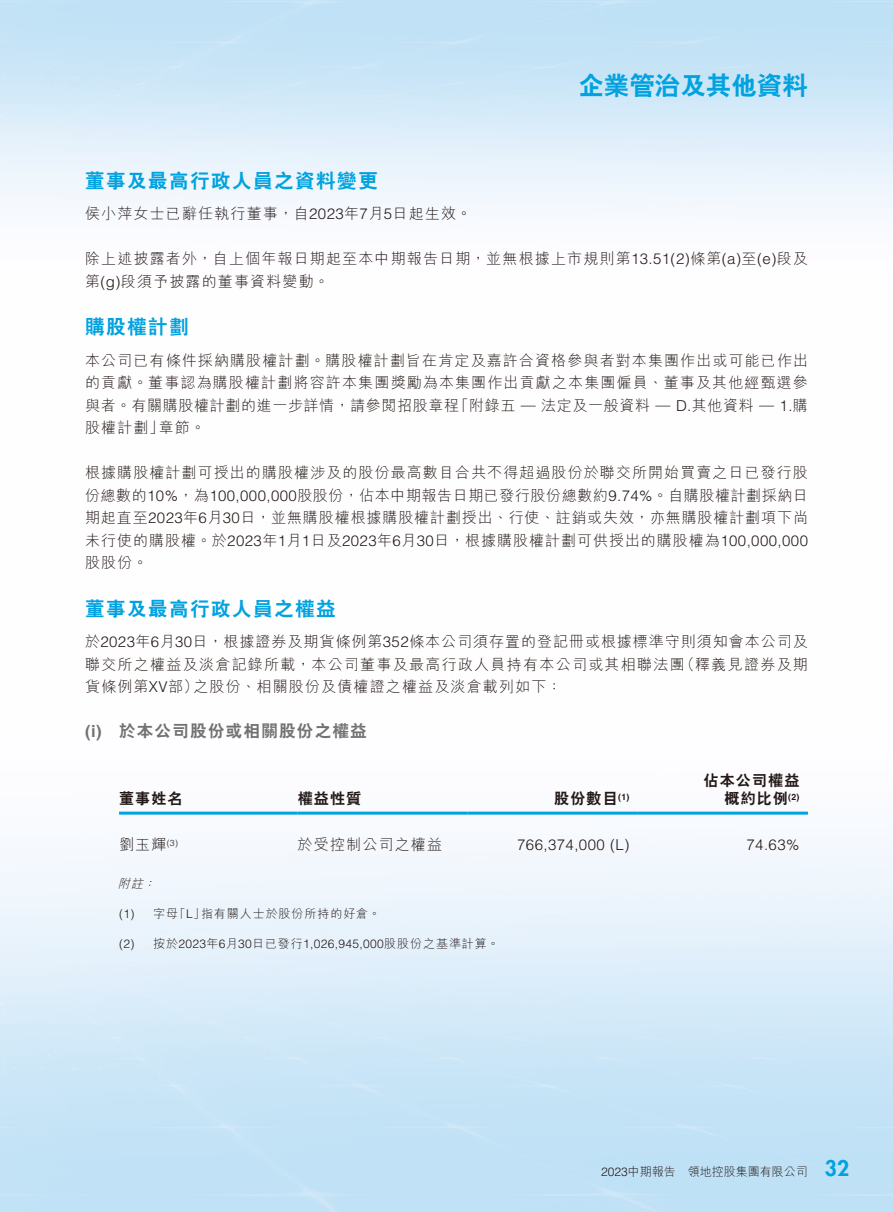
<style>
.page{position:relative;width:893px;height:1212px;background:#fff}
.page>*{position:absolute;margin:0;border:0;box-sizing:border-box;transform-origin:0 0}
.t1{font:800 25.5px "C Hei 2 HK";color:#00a2df}
.t2{font:800 21px "Futura Std";color:#00a2df}
.t3{font:800 19.5px "C Hei 2 HK";letter-spacing:.08em;color:#00a2df}
.t4{font:800 16.5px "C Hei 2 HK";letter-spacing:.08em;color:#727272}
.t5{font:700 16.5px "Helvetica LT Std";color:#727272}
.t6{font:300 15px/22.5px "M Hei HK";letter-spacing:.075em;color:#231916}
.t7{font:300 15px/22.5px "M Hei HK";letter-spacing:.045em;color:#231916}
.t8{font:800 15px "C Hei 2 HK";letter-spacing:.08em;color:#231916}
.t9{font:300 15px "Helvetica LT Std";letter-spacing:.03em;color:#231916}
.t10{font:300 12px "Helvetica LT Std";letter-spacing:.03em;color:#231916}
.t11{font:300 12px "M Hei HK";letter-spacing:.08em;color:#231916}
.t12{font:300 12px "M Hei HK";color:#231916}
.t13{font:italic 300 12px "M Hei HK";color:#231916}
.t14{font:700 8.7px "Helvetica LT Std";color:#231916}
.t15{font:300 8.7px "Helvetica LT Std";color:#231916}
.s1{font-family:"Helvetica LT Std"}
.s2{font-family:"M Hei HK"}
</style>
<div class="page">
<hr style="left:119px;top:812px;width:179px;height:3px;background:#00a2df">
<hr style="left:298px;top:812px;width:170px;height:3px;background:#00a2df">
<hr style="left:468px;top:812px;width:170px;height:3px;background:#00a2df">
<hr style="left:638px;top:812px;width:170px;height:3px;background:#00a2df">
<h1 class="t1" style="left:578px;top:73px;width:231px">企業管治及其他資料</h1>
<h3 class="t3" style="left:85px;top:170px;width:294px">董事及最高行政人員之資料變更</h3>
<p class="t6" style="left:85px;top:202px;width:388px">侯小萍女士已辭任執行董事，自<span class="s1">2023</span>年 月<span class="s1">7 5</span>日起生效。</p>
<p class="t6" style="left:85px;top:247px;width:724px">除上述披露者外，自上個年報日期起至本中期報告日期，並無根據上市規則第<span class="s1">1 3 . 5 1 )2(</span> 條第 至<span class="s1">)a( )e(</span> 段及第 <span class="s1">g( )</span>段須予披露的董事資料變動。</p>
<h3 class="t3" style="left:85px;top:317px;width:105px">購股權計劃</h3>
<p class="t6" style="left:85px;top:349px;width:725px;text-align:right">本公司已有條件採納購股權計劃。購股權計劃旨在肯定及嘉許合資格參與者對本集團作出或可能已作出的貢獻。董事認為購股權計劃將容許本集團獎勵為本集團作出貢獻之本集團僱員、董事及其他經甄選參「附錄五 <span class="s1">—</span> 法定及一般資料 <span class="s1">— D.</span>其他資料 <span class="s1">— 1.</span>購</p>
<p class="t7" style="left:159px;top:394px;width:302px;text-indent:-74px">與者。有關購股權計劃的進一步詳情，請參閱招股章程章節。</p>
<p class="t6" style="left:85px;top:416px;width:80px">股權計劃」</p>
<p class="t6" style="left:85px;top:461px;width:724px;text-align:justify">根據購股權計劃可授出的購股權涉及的股份最高數目合共不得超過股份於聯交所開始買賣之日已發行股份總數的<span class="s1">10%</span>，為<span class="s1">100,000,000</span>股股份，佔本中期報告日期已發行股份總數約<span class="s1">9.74%</span>。自購股權計劃採納日期起直至<span class="s1">2023</span>年 月<span class="s1">6 30</span>日，並無購股權根據購股權計劃授出、行使、註銷或失效，亦無購股權計劃項下尚未行使的購股權。於<span class="s1">2023</span>年 月<span class="s1">1 1</span>日及<span class="s1">2023</span>年 月<span class="s1">6 30</span>日，根據購股權計劃可供授出的購股權為<span class="s1">100,000,000</span>股股份。</p>
<h3 class="t3" style="left:85px;top:598px;width:252px">董事及最高行政人員之權益</h3>
<p class="t6" style="left:85px;top:630px;width:724px;text-align:right">於<span class="s1">2023</span>年 月<span class="s1">6 30</span>日，根據證券及期貨條例第<span class="s1">352</span>條本公司須存置的登記冊或根據標準守則須知會本公司及（釋義見證券及期</p>
<p class="t6" style="left:193px;top:653px;width:493px;text-indent:-108px">聯交所之權益及淡倉記錄所載，本公司董事及最高行政人員持有本公司或其相聯法團之股份、相關股份及債權證之權益及淡倉載列如下：</p>
<p class="t6" style="left:85px;top:675px;width:115px">貨條例第<span class="s1">XV</span>部）</p>
<p class="t4" style="left:119px;top:722px;width:249px">於本公司股份或相關股份之權益</p>
<p class="t5" style="left:85px;top:721px;width:18px">i( )</p>
<p class="t8" style="left:119px;top:791px;width:65px">董事姓名</p>
<p class="t8" style="left:298px;top:791px;width:65px">權益性質</p>
<p class="t6" style="left:119px;top:833px;width:49px">劉玉輝</p>
<p class="t13" style="left:143px;top:877px;width:17px">：</p>
<p class="t15" style="left:167px;top:837px;width:13px">)3(</p>
<p class="t13" style="left:118px;top:877px;width:30px">附註</p>
<p class="t6" style="left:298px;top:833px;width:146px">於受控制公司之權益</p>
<p class="t10" style="left:119px;top:906px;width:17px">1( )</p>
<p class="t10" style="left:119px;top:936px;width:17px">2( )</p>
<p class="t11" style="left:153px;top:907px;width:26px">字母</p>
<p class="t11" style="left:201px;top:907px;width:181px">指有關人士於股份所持的好倉。</p>
<p class="t11" style="left:174px;top:907px;width:33px">「 」<span class="s1">L</span></p>
<p class="t10" style="left:153px;top:936px;width:348px"><span class="s2">按於</span>2023<span class="s2">年 月</span>6 30<span class="s2">日已發行</span>1,026,945,000<span class="s2">股股份之基準計算。</span></p>
<p class="t8" style="left:554px;top:791px;width:65px">股份數目</p>
<p class="t14" style="left:618px;top:792px;width:13px">(1)</p>
<p class="t9" style="left:517px;top:835px;width:114px">766,374,000 ( (L</p>
<p class="t8" style="left:704px;top:773px;width:97px">佔本公司權益</p>
<p class="t14" style="left:788px;top:792px;width:13px">(2)</p>
<p class="t8" style="left:724px;top:791px;width:65px">概約比例</p>
<p class="t9" style="left:746px;top:835px;width:54px">74.63%</p>
<p class="t10" style="left:601px;top:1164px;width:76px">2023<span class="s2">中期報告</span></p>
<p class="t12" style="left:688px;top:1165px;width:121px">領地控股集團有限公司</p>
<h2 class="t2" style="left:825px;top:1154px;width:26px">32</h2>
</div>
